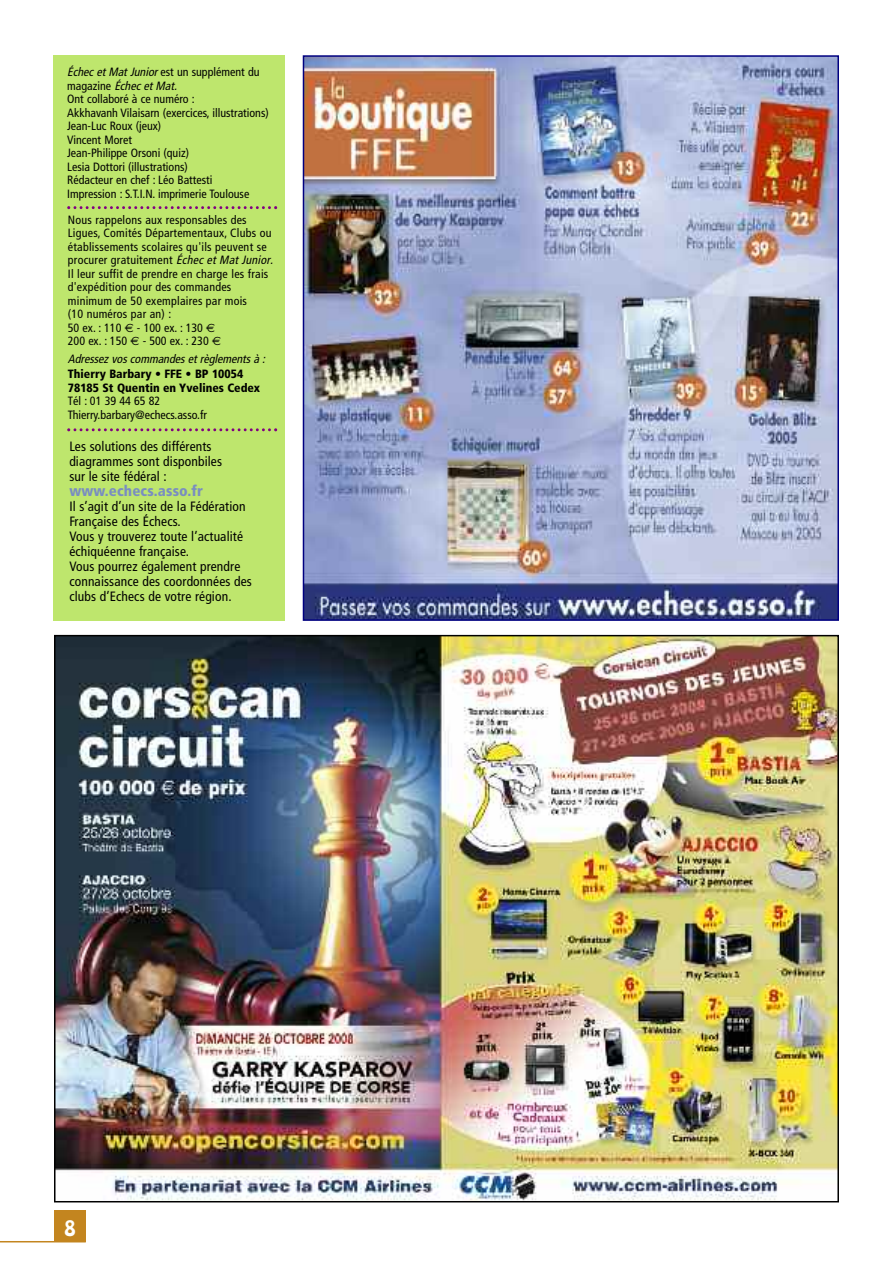
<style>
.page{position:relative;width:893px;height:1263px;background:#fff}
.page>*{position:absolute;margin:0;border:0;box-sizing:border-box;transform-origin:0 0}
.t1{font:19.2px "Hobo";color:#fff}
.t2{font:900 condensed 15px "Frutiger";letter-spacing:.01em;color:#798dc1}
.t3{font:condensed 13.5px/15px "Frutiger";letter-spacing:.01em;color:#000}
.t4{font:condensed 12px/13.5px "Frutiger";color:#000}
.t5{font:condensed 12px/13.5px "Frutiger";letter-spacing:.02em;color:#000}
.t6{font:900 condensed 12px/13.5px "Frutiger";color:#000}
.t7{font:italic condensed 12px "Frutiger";color:#000}
.s1{font-style:italic}
.s2{font-family:"Euro Sans";font-stretch:normal}
</style>
<div class="page">
<img style="left:306px;top:58px;width:530px;height:560px">
<div style="left:303px;top:55px;width:536px;height:566px;border:2px solid #000080"></div>
<img style="left:57px;top:638px;width:779px;height:561px">
<div style="left:54px;top:1210px;width:32px;height:32px;background:#c3851f"></div>
<hr style="left:0;top:1241px;width:86px;height:1px;background:#c3851f">
<div style="left:54px;top:55px;width:231px;height:566px;background:#bee66d"></div>
<svg style="left:67px;top:206px;width:210px;height:3px"></svg>
<svg style="left:67px;top:428px;width:210px;height:3px"></svg>
<p class="t4" style="left:67px;top:66px;width:203px"><span class="s1">ÉchecetMatJunior</span>est un supplément du magazine <span class="s1">ÉchecetMat.<br></span>Ont collaboré à ce numéro :<br>Akkhavanh Vilaisarn (exercices, illustrations)<br>Jean-Luc Roux (jeux)<br>Vincent Moret<br>Jean-Philippe Orsoni (quiz)<br>Lesia Dottori (illustrations)<br>Rédacteur en chef : Léo Battesti<br>Impression : S.T.I.N. imprimerie Toulouse</p>
<p class="t5" style="left:68px;top:214px;width:209px">Nous rappelons aux responsables des Ligues, Comités Départementaux, Clubs ou établissements scolaires qu'ils peuvent se procurer gratuitement <span class="s1">ÉchecetMatJunior.<br></span>Il leur suffit de prendre en charge les frais d'expédition pour des commandes minimum de 50 exemplaires par mois<br>(10 numéros par an) :<br>50 ex. : 110 <span class="s2">€</span> - 100 ex. : 130 <span class="s2">€<br></span>200 ex. : 150 <span class="s2">€</span> - 500 ex. : 230 <span class="s2">€</span></p>
<p class="t7" style="left:68px;top:354px;width:201px">Adressez vos commandes et règlements à :</p>
<p class="t6" style="left:68px;top:368px;width:194px">Thierry Barbary • FFE • BP 10054<br>78185 St Quentin en Yvelines Cedex</p>
<p class="t4" style="left:68px;top:395px;width:141px">Tél : 01 39 44 65 82<br>Thierry.barbary@echecs.asso.fr</p>
<p class="t3" style="left:69px;top:440px;width:154px">Les solutions des différents diagrammes sont disponbiles sur le site fédéral :</p>
<p class="t2" style="left:69px;top:485px;width:135px">www.echecs.asso.fr</p>
<p class="t3" style="left:69px;top:500px;width:184px">Il s’agit d’un site de la Fédération<br>Française des Échecs.<br>Vous y trouverez toute l’actualité échiquéenne française.<br>Vous pourrez également prendre connaissance des coordonnées des clubs d’Echecs de votre région.</p>
<h1 class="t1" style="left:64px;top:1220px;width:13px">8</h1>
</div>
